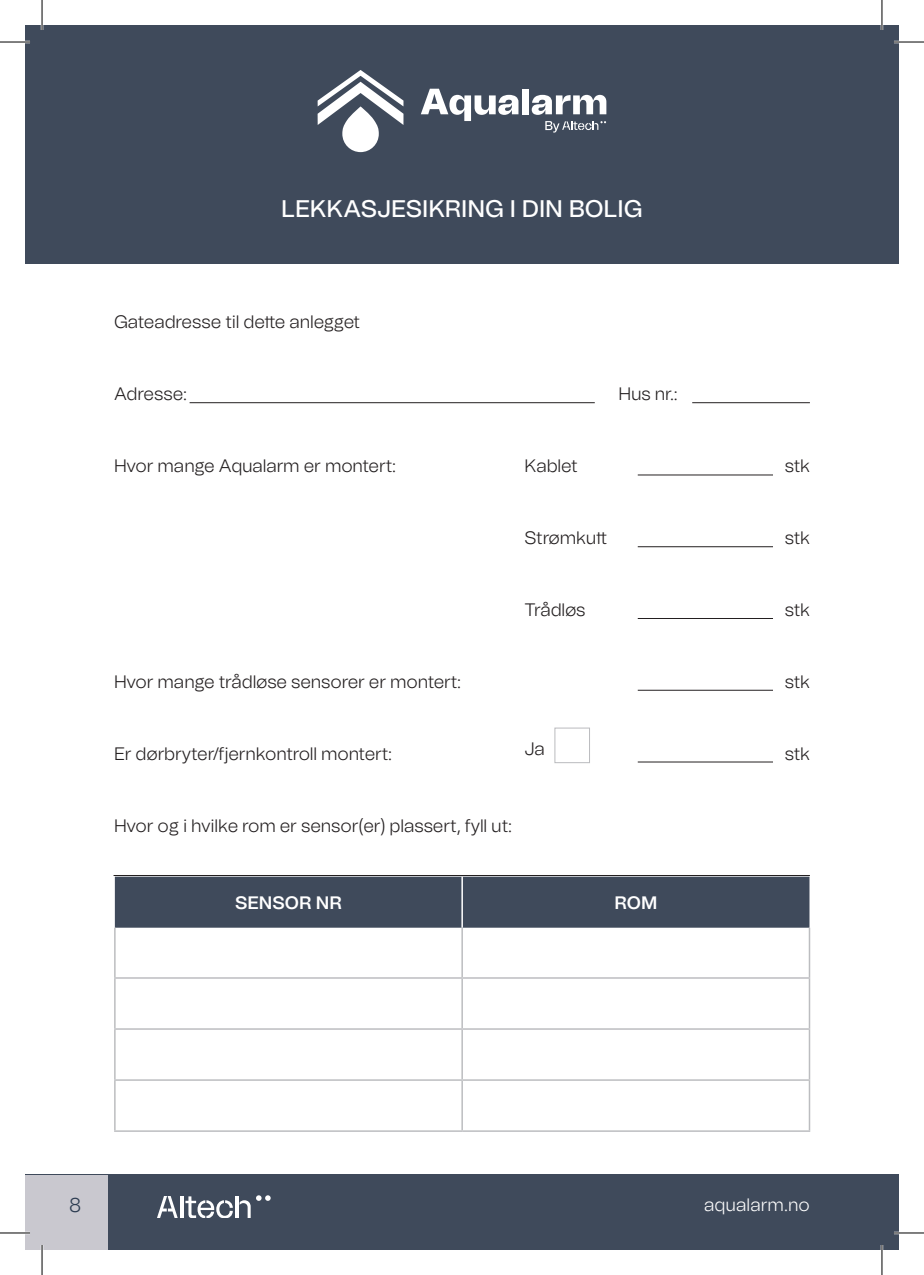
<style>
.page{position:relative;width:924px;height:1275px;background:#fff}
.page>*{position:absolute;margin:0;border:0;box-sizing:border-box;transform-origin:0 0}
.t1{font:500 24px "Tomato Grotesk";color:#fff}
.t2{font:300 20px "Tomato Grotesk";color:#2c3c51}
.t3{font:300 18px "Tomato Grotesk";letter-spacing:-.01em;color:#231f20}
.t4{font:300 18px "Tomato Grotesk";color:#fff}
.t5{font:600 18px "Tomato Grotesk";color:#fff}
</style>
<div class="page">
<div style="left:25px;top:1174px;width:873px;height:76px;background:#3f4a5b"></div>
<div style="left:25px;top:1174px;width:82px;height:76px;background:#c9c8cf"></div>
<svg style="left:256px;top:1195px;width:14px;height:5px"></svg>
<hr style="left:180px;top:1196px;width:3px;height:21px;background:#fff">
<svg style="left:157px;top:1196px;width:21px;height:21px"></svg>
<hr style="left:235px;top:1196px;width:3px;height:21px;background:#fff">
<svg style="left:185px;top:1196px;width:48px;height:21px"></svg>
<svg style="left:239px;top:1200px;width:11px;height:17px"></svg>
<div style="left:25px;top:25px;width:873px;height:238px;background:#3f4a5b"></div>
<hr style="left:189px;top:402px;width:405px;height:1px;background:#231f20">
<hr style="left:692px;top:402px;width:117px;height:1px;background:#231f20">
<hr style="left:637px;top:474px;width:135px;height:1px;background:#231f20">
<hr style="left:637px;top:546px;width:135px;height:1px;background:#231f20">
<hr style="left:637px;top:618px;width:135px;height:1px;background:#231f20">
<hr style="left:637px;top:690px;width:135px;height:1px;background:#231f20">
<hr style="left:637px;top:761px;width:135px;height:1px;background:#231f20">
<hr style="left:113px;top:875px;width:696px;height:1px;background:#231f20">
<div style="left:115px;top:876px;width:694px;height:51px;background:#3f4a5b"></div>
<hr style="left:461px;top:876px;width:1px;height:51px;background:#fff">
<hr style="left:114px;top:927px;width:2px;height:50px;background:#bcbdc0">
<hr style="left:461px;top:927px;width:1px;height:50px;background:#bcbdc0">
<hr style="left:808px;top:927px;width:1px;height:50px;background:#bcbdc0">
<hr style="left:114px;top:977px;width:348px;height:1px;background:#bcbdc0">
<hr style="left:114px;top:978px;width:2px;height:50px;background:#bcbdc0">
<hr style="left:462px;top:977px;width:347px;height:1px;background:#bcbdc0">
<hr style="left:461px;top:978px;width:1px;height:50px;background:#bcbdc0">
<hr style="left:808px;top:978px;width:1px;height:50px;background:#bcbdc0">
<hr style="left:114px;top:1028px;width:348px;height:1px;background:#bcbdc0">
<hr style="left:114px;top:1029px;width:2px;height:50px;background:#bcbdc0">
<hr style="left:462px;top:1028px;width:347px;height:1px;background:#bcbdc0">
<hr style="left:461px;top:1029px;width:1px;height:50px;background:#bcbdc0">
<hr style="left:808px;top:1029px;width:1px;height:50px;background:#bcbdc0">
<hr style="left:114px;top:1079px;width:348px;height:1px;background:#bcbdc0">
<hr style="left:114px;top:1080px;width:2px;height:50px;background:#bcbdc0">
<hr style="left:462px;top:1079px;width:347px;height:1px;background:#bcbdc0">
<hr style="left:461px;top:1080px;width:1px;height:50px;background:#bcbdc0">
<hr style="left:808px;top:1080px;width:1px;height:50px;background:#bcbdc0">
<hr style="left:114px;top:1130px;width:348px;height:1px;background:#bcbdc0">
<hr style="left:462px;top:1130px;width:347px;height:1px;background:#bcbdc0">
<div style="left:554px;top:727px;width:35px;height:36px;border:1px solid #bcbdc0"></div>
<svg style="left:545px;top:121px;width:61px;height:12px"></svg>
<svg style="left:421px;top:89px;width:97px;height:32px"></svg>
<div style="left:522px;top:89px;width:6px;height:25px;background:#fff"></div>
<svg style="left:531px;top:95px;width:75px;height:20px"></svg>
<svg style="left:317px;top:70px;width:86px;height:82px"></svg>
<hr style="left:0;top:41px;width:30px;height:2px;background:#fff">
<hr style="left:893px;top:41px;width:30px;height:2px;background:#fff">
<hr style="left:0;top:1231px;width:30px;height:3px;background:#fff">
<hr style="left:893px;top:1231px;width:30px;height:3px;background:#fff">
<hr style="left:41px;top:0;width:2px;height:30px;background:#fff">
<hr style="left:41px;top:1245px;width:2px;height:30px;background:#fff">
<hr style="left:880px;top:0;width:2px;height:30px;background:#fff">
<hr style="left:880px;top:1245px;width:2px;height:30px;background:#fff">
<hr style="left:0;top:42px;width:30px;height:1px;background:#000">
<hr style="left:893px;top:42px;width:30px;height:1px;background:#000">
<hr style="left:0;top:1232px;width:30px;height:1px;background:#000">
<hr style="left:893px;top:1232px;width:30px;height:1px;background:#000">
<hr style="left:42px;top:0;width:1px;height:30px;background:#000">
<hr style="left:42px;top:1245px;width:1px;height:30px;background:#000">
<hr style="left:881px;top:0;width:1px;height:30px;background:#000">
<hr style="left:881px;top:1245px;width:1px;height:30px;background:#000">
<h1 class="t1" style="left:281px;top:192px;width:363px">LEKKASJESIKRING I DIN BOLIG</h1>
<p class="t3" style="left:114px;top:309px;width:247px">Gateadresse til dette anlegget</p>
<p class="t3" style="left:114px;top:381px;width:74px">Adresse:</p>
<p class="t3" style="left:618px;top:381px;width:61px">Hus nr.:</p>
<p class="t3" style="left:114px;top:453px;width:283px">Hvor mange Aqualarm er montert:</p>
<p class="t3" style="left:524px;top:453px;width:55px">Kablet</p>
<p class="t3" style="left:784px;top:453px;width:27px">stk</p>
<p class="t3" style="left:524px;top:525px;width:84px">Strømkutt</p>
<p class="t3" style="left:784px;top:525px;width:27px">stk</p>
<p class="t3" style="left:524px;top:597px;width:62px">Trådløs</p>
<p class="t3" style="left:784px;top:597px;width:27px">stk</p>
<p class="t3" style="left:114px;top:669px;width:348px">Hvor mange trådløse sensorer er montert:</p>
<p class="t3" style="left:784px;top:669px;width:27px">stk</p>
<p class="t3" style="left:524px;top:736px;width:22px">Ja</p>
<p class="t3" style="left:114px;top:741px;width:279px">Er dørbryter/fjernkontroll montert:</p>
<p class="t3" style="left:784px;top:741px;width:27px">stk</p>
<p class="t3" style="left:114px;top:813px;width:399px">Hvor og i hvilke rom er sensor(er) plassert, fyll ut:</p>
<p class="t5" style="left:235px;top:890px;width:108px">SENSOR NR</p>
<p class="t5" style="left:614px;top:890px;width:44px">ROM</p>
<p class="t2" style="left:69px;top:1191px;width:14px">8</p>
<p class="t4" style="left:703px;top:1192px;width:107px">aqualarm.no</p>
</div>
